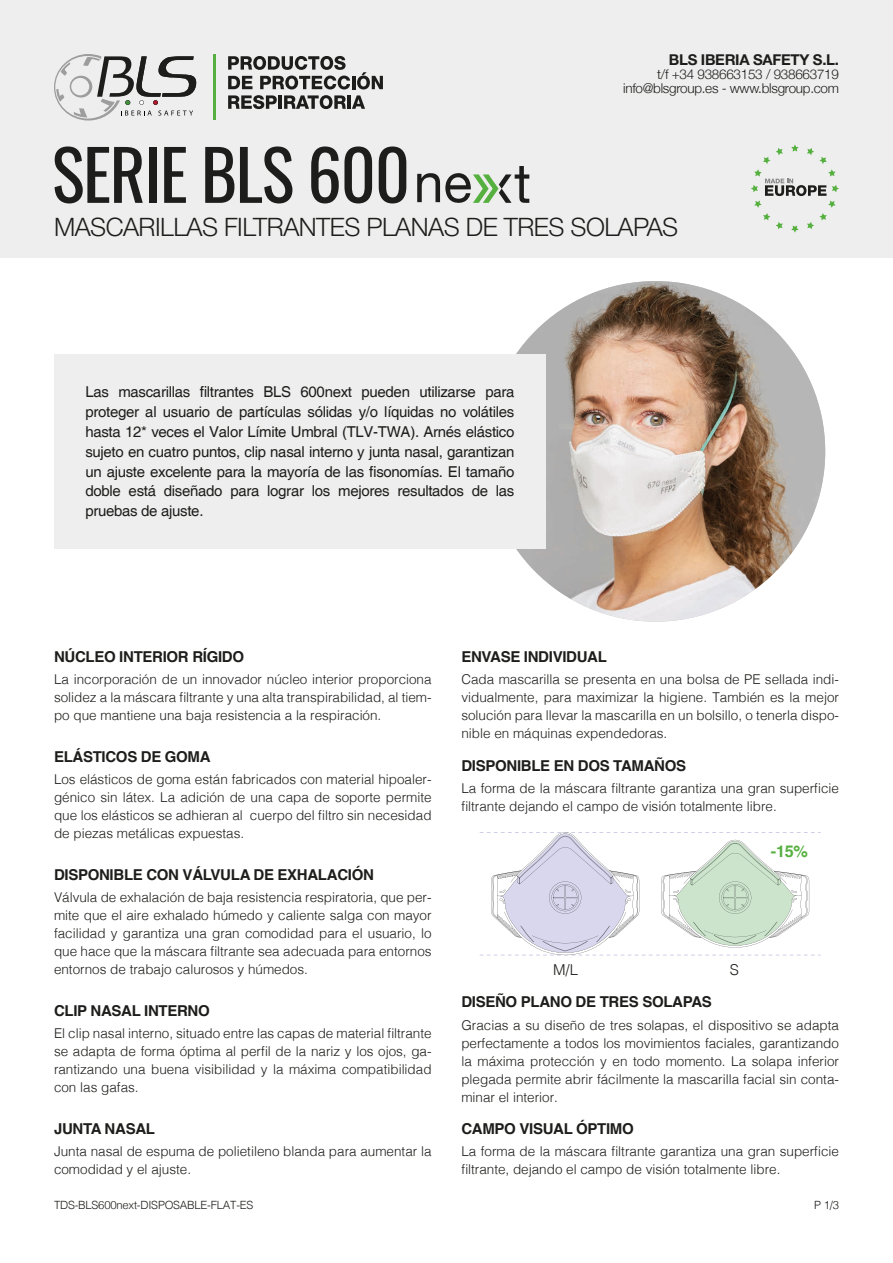
<style>
.page{position:relative;width:893px;height:1263px;background:#fff}
.page>*{position:absolute;margin:0;border:0;box-sizing:border-box;transform-origin:0 0}
.t1{font:69px "Oswald";letter-spacing:-.02em;color:#1d1d1b}
.t2{font:300 25.5px "Helvetica Neue Cyr";letter-spacing:-.02em;color:#1d1d1b}
.t3{font:700 16.35px "Helvetica";color:#56b03f}
.t4{font:15px/19.8px "Helvetica";letter-spacing:-.02em;color:#1d1d1b;text-align:justify}
.t5{font:700 15px "Helvetica";letter-spacing:-.02em;color:#1d1d1b}
.t6{font:700 15px "Helvetica Neue Cyr";letter-spacing:-.02em;color:#1d1d1b}
.t7{font:300 15px "Helvetica";color:#1d1d1b}
.t8{font:300 13.5px/18px "Helvetica";color:#1d1d1b;text-align:justify}
.t9{font:300 13.5px/14.1px "Helvetica Neue";letter-spacing:-.02em;color:#1d1d1b;text-align:right}
.t10{font:300 11.25px "Helvetica";letter-spacing:-.02em;color:#1d1d1b}
</style>
<div class="page">
<div style="left:0;top:0;width:893px;height:257px;background:#eee"></div>
<svg style="left:751px;top:144px;width:88px;height:89px"></svg>
<img style="left:516px;top:281px;width:309px;height:341px">
<div style="left:54px;top:354px;width:492px;height:195px;background:#eee"></div>
<svg style="left:54px;top:54px;width:142px;height:67px"></svg>
<hr style="left:213px;top:54px;width:3px;height:65px;background:#56b03f">
<svg style="left:228px;top:56px;width:155px;height:33px"></svg>
<svg style="left:228px;top:95px;width:49px;height:14px"></svg>
<hr style="left:278px;top:95px;width:4px;height:14px;background:#1d1d1b">
<svg style="left:284px;top:95px;width:62px;height:14px"></svg>
<hr style="left:347px;top:95px;width:4px;height:14px;background:#1d1d1b">
<svg style="left:352px;top:95px;width:13px;height:14px"></svg>
<svg style="left:417px;top:166px;width:112px;height:37px"></svg>
<svg style="left:480px;top:832px;width:341px;height:124px"></svg>
<h1 class="t1" style="left:52px;top:113px;width:360px">SERIE BLS 600</h1>
<p class="t6" style="left:669px;top:51px;width:172px">BLS IBERIA SAFETY S.L.</p>
<p class="t9" style="left:623px;top:66px;width:217px">t/f +34 938663153 / 938663719 info@blsgroup.es - www.blsgroup.com</p>
<h2 class="t2" style="left:54px;top:213px;width:626px">MASCARILLAS FILTRANTES PLANAS DE TRES SOLAPAS</h2>
<p class="t4" style="left:85px;top:383px;width:430px">Las mascarillas filtrantes BLS 600next pueden utilizarse para proteger al usuario de partículas sólidas y/o líquidas no volátiles hasta 12* veces el Valor Límite Umbral (TLV-TWA). Arnés elástico sujeto en cuatro puntos, clip nasal interno y junta nasal, garantizan un ajuste excelente para la mayoría de las fisonomías. El tamaño doble está diseñado para lograr los mejores resultados de las pruebas de ajuste.</p>
<p class="t5" style="left:54px;top:644px;width:192px">NÚCLEO INTERIOR RÍGIDO</p>
<p class="t8" style="left:54px;top:670px;width:379px">La incorporación de un innovador núcleo interior proporciona solidez a la máscara filtrante y una alta transpirabilidad, al tiem&shy;po que mantiene una baja resistencia a la respiración.</p>
<p class="t5" style="left:54px;top:744px;width:158px">ELÁSTICOS DE GOMA</p>
<p class="t8" style="left:54px;top:770px;width:379px">Los elásticos de goma están fabricados con material hipoaler&shy;génico sin látex. La adición de una capa de soporte permite que los elásticos se adhieran al cuerpo del filtro sin necesidad de piezas metálicas expuestas.</p>
<p class="t5" style="left:54px;top:862px;width:321px">DISPONIBLE CON VÁLVULA DE EXHALACIÓN</p>
<p class="t8" style="left:54px;top:888px;width:379px">Válvula de exhalación de baja resistencia respiratoria, que per&shy;mite que el aire exhalado húmedo y caliente salga con mayor facilidad y garantiza una gran comodidad para el usuario, lo que hace que la máscara filtrante sea adecuada para entornos entornos de trabajo calurosos y húmedos.</p>
<p class="t5" style="left:54px;top:998px;width:157px">CLIP NASAL INTERNO</p>
<p class="t8" style="left:54px;top:1024px;width:379px">El clip nasal interno, situado entre las capas de material filtrante se adapta de forma óptima al perfil de la nariz y los ojos, ga&shy;rantizando una buena visibilidad y la máxima compatibilidad con las gafas.</p>
<p class="t5" style="left:54px;top:1116px;width:103px">JUNTA NASAL</p>
<p class="t8" style="left:54px;top:1142px;width:379px">Junta nasal de espuma de polietileno blanda para aumentar la comodidad y el ajuste.</p>
<p class="t10" style="left:54px;top:1195px;width:201px">TDS-BLS600next-DISPOSABLE-FLAT-ES</p>
<p class="t5" style="left:461px;top:644px;width:147px">ENVASE INDIVIDUAL</p>
<p class="t8" style="left:461px;top:670px;width:379px">Cada mascarilla se presenta en una bolsa de PE sellada indi&shy;vidualmente, para maximizar la higiene. También es la mejor solución para llevar la mascarilla en un bolsillo, o tenerla dispo&shy;nible en máquinas expendedoras.</p>
<p class="t5" style="left:461px;top:753px;width:226px">DISPONIBLE EN DOS TAMAÑOS</p>
<p class="t8" style="left:461px;top:778px;width:379px">La forma de la máscara filtrante garantiza una gran superficie filtrante dejando el campo de visión totalmente libre.</p>
<p class="t3" style="left:771px;top:838px;width:38px">-15%</p>
<p class="t7" style="left:553px;top:957px;width:26px">M/L</p>
<p class="t5" style="left:461px;top:990px;width:252px">DISEÑO PLANO DE TRES SOLAPAS</p>
<p class="t7" style="left:730px;top:957px;width:11px">S</p>
<p class="t8" style="left:461px;top:1015px;width:379px">Gracias a su diseño de tres solapas, el dispositivo se adapta perfectamente a todos los movimientos faciales, garantizando la máxima protección y en todo momento. La solapa inferior plegada permite abrir fácilmente la mascarilla facial sin conta&shy;minar el interior.</p>
<p class="t5" style="left:461px;top:1116px;width:174px">CAMPO VISUAL ÓPTIMO</p>
<p class="t8" style="left:461px;top:1142px;width:379px">La forma de la máscara filtrante garantiza una gran superficie filtrante, dejando el campo de visión totalmente libre.</p>
<p class="t10" style="left:814px;top:1195px;width:26px">P 1/3</p>
</div>
